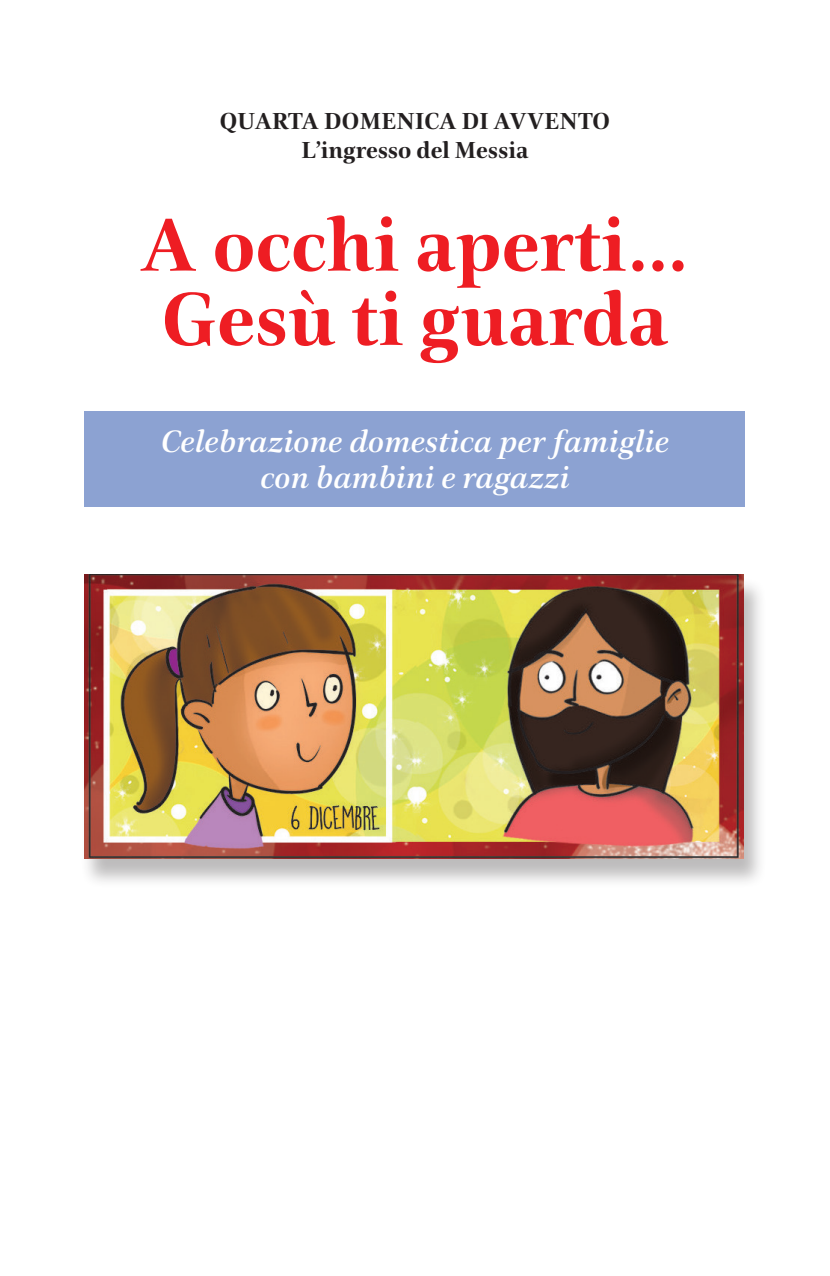
<style>
.page{position:relative;width:830px;height:1276px;background:#fff}
.page>*{position:absolute;margin:0;border:0;box-sizing:border-box;transform-origin:0 0}
.Titolo_della_domenic{font:700 76.5px "Civita";color:#ee1d23}
.Celebrazione_domesti{font:italic 500 31.5px "Civita";color:#fff}
.t1{font:700 23.62px "Civita";color:#231f20}
</style>
<div class="page">
<div style="left:85px;top:411px;width:660px;height:95px;background:#8ca2d2"></div>
<div style="left:81px;top:577px;width:685px;height:312px;background:#231f20;opacity:.3"></div>
<img style="left:85px;top:574px;width:658px;height:285px">
<p class="t1" style="left:220px;top:105px;width:391px">QUARTA DOMENICA DI AVVENTO</p>
<p class="t1" style="left:301px;top:135px;width:229px">L’ingresso del Messia</p>
<p class="Titolo_della_domenic" style="left:140px;top:194px;width:551px">A occhi aperti…</p>
<p class="Titolo_della_domenic" style="left:162px;top:268px;width:507px">Gesù ti guarda</p>
<p class="Celebrazione_domesti" style="left:161px;top:421px;width:509px">Celebrazione domestica per famiglie</p>
<p class="Celebrazione_domesti" style="left:260px;top:457px;width:310px">con bambini e ragazzi</p>
</div>
